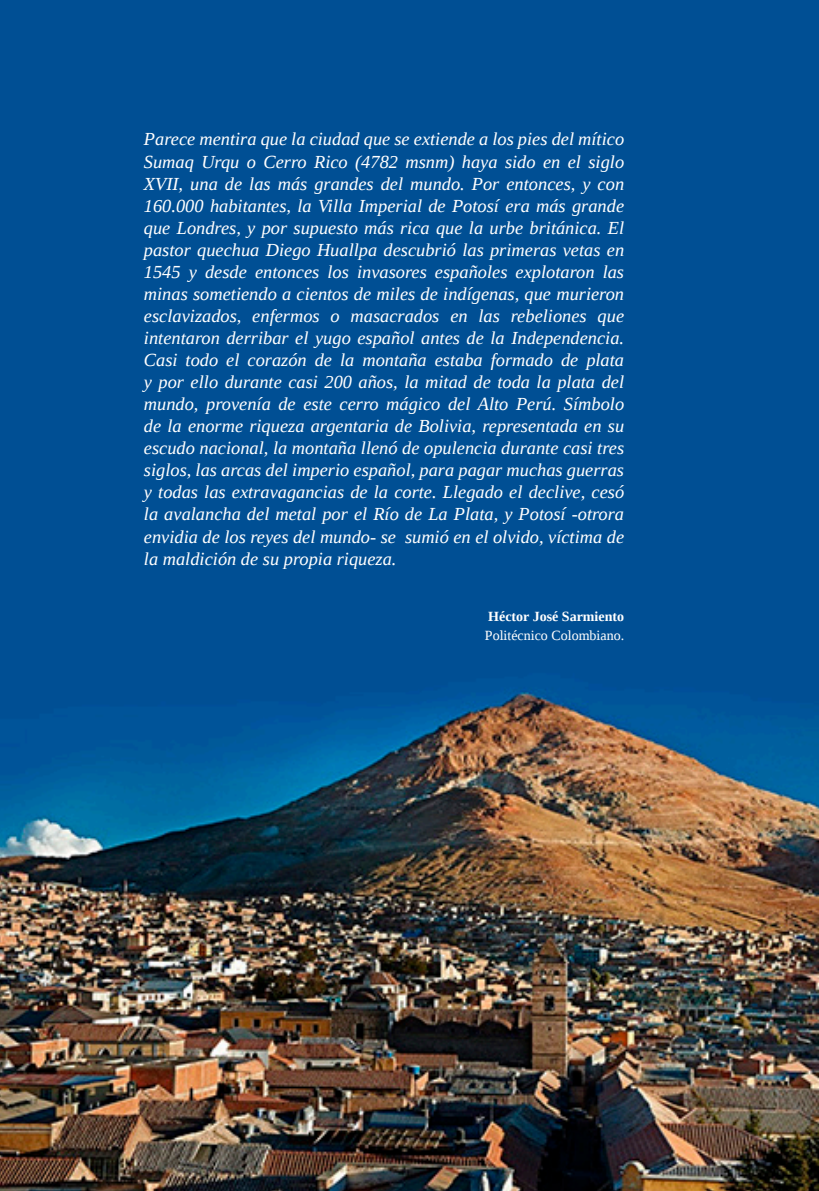
<style>
.page{position:relative;width:819px;height:1191px;background:#fff}
.page>*{position:absolute;margin:0;border:0;box-sizing:border-box;transform-origin:0 0}
.t1{font:italic 18.38px/22.1px "Liberation Serif";color:#fff;text-align:justify}
.t2{font:14px "Liberation Serif";color:#fff}
.t3{font:700 14px "Liberation Serif";color:#fff}
</style>
<div class="page">
<img style="left:0;top:0;width:819px;height:1191px">
<p class="t1" style="left:144px;top:128px;width:481px">Parece mentira que la ciudad que se extiende a los pies del mítico Sumaq Urqu o Cerro Rico (4782 msnm) haya sido en el siglo XVII, una de las más grandes del mundo. Por entonces, y con 160.000 habitantes, la Villa Imperial de Potosí era más grande que Londres, y por supuesto más rica que la urbe británica. El pastor quechua Diego Huallpa descubrió las primeras vetas en 1545 y desde entonces los invasores españoles explotaron las minas sometiendo a cientos de miles de indígenas, que murieron esclavizados, enfermos o masacrados en las rebeliones que intentaron derribar el yugo español antes de la Independencia.<br>Casi todo el corazón de la montaña estaba formado de plata y por ello durante casi 200 años, la mitad de toda la plata del mundo, provenía de este cerro mágico del Alto Perú. Símbolo de la enorme riqueza argentaria de Bolivia, representada en su escudo nacional, la montaña llenó de opulencia durante casi tres siglos, las arcas del imperio español, para pagar muchas guerras y todas las extravagancias de la corte. Llegado el declive, cesó la avalancha del metal por el Río de La Plata, y Potosí -otrora envidia de los reyes del mundo- se sumió en el olvido, víctima de la maldición de su propia riqueza.</p>
<p class="t3" style="left:488px;top:606px;width:137px">Héctor José Sarmiento</p>
<p class="t2" style="left:485px;top:626px;width:141px">Politécnico Colombiano.</p>
</div>
